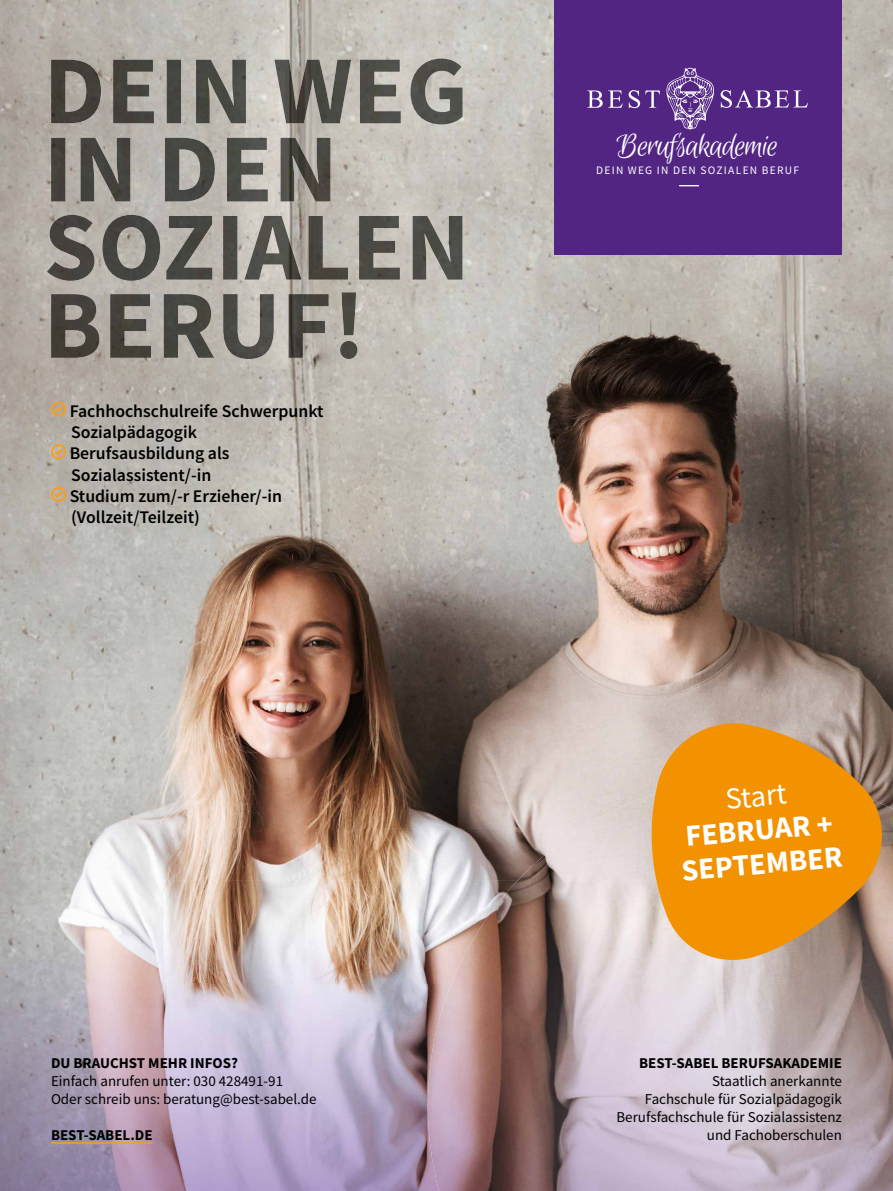
<style>
.page{position:relative;width:893px;height:1191px;background:#fff}
.page>*{position:absolute;margin:0;border:0;box-sizing:border-box;transform-origin:0 0}
.t1{font:34.8px "Euphoria Script";letter-spacing:-.03em;color:#fff}
.t2{font:700 30.3px/33.8px "Source Sans Pro";color:#fff}
.t3{font:30.3px "Source Sans Pro";color:#fff}
.t4{font:600 17.85px/21.3px "Source Sans Pro";color:#000}
.t5{font:15px/18px "Source Sans Pro";color:#000}
.t6{font:700 15px "Source Sans Pro";color:#000}
.t7{font:11.4px "Source Sans Pro";letter-spacing:.1em;color:#fff}
</style>
<div class="page">
<img style="left:105px;top:0;width:788px;height:621px">
<img style="left:0;top:0;width:105px;height:1191px">
<img style="left:631px;top:621px;width:262px;height:180px">
<img style="left:105px;top:621px;width:526px;height:207px">
<img style="left:105px;top:828px;width:426px;height:52px">
<img style="left:105px;top:880px;width:374px;height:103px">
<img style="left:105px;top:983px;width:323px;height:208px">
<img style="left:634px;top:778px;width:259px;height:413px">
<img style="left:531px;top:801px;width:104px;height:390px">
<img style="left:479px;top:867px;width:52px;height:324px">
<img style="left:428px;top:929px;width:51px;height:262px">
<svg style="left:51px;top:401px;width:15px;height:16px"></svg>
<svg style="left:51px;top:444px;width:15px;height:15px"></svg>
<svg style="left:51px;top:487px;width:15px;height:15px"></svg>
<img style="left:51px;top:292px;width:306px;height:67px">
<img style="left:47px;top:215px;width:415px;height:66px">
<img style="left:51px;top:138px;width:279px;height:63px">
<img style="left:51px;top:58px;width:412px;height:66px">
<hr style="left:51px;top:1142px;width:102px;height:1px;background:#f59e24">
<div style="left:554px;top:0;width:288px;height:254px;background:#522583"></div>
<svg style="left:679px;top:185px;width:20px;height:1px"></svg>
<svg style="left:587px;top:68px;width:221px;height:62px"></svg>
<svg style="left:641px;top:720px;width:249px;height:245px;background:#de9631"></svg>
<p class="t4" style="left:70px;top:400px;width:255px">Fachhochschulreife Schwerpunkt<br>Sozialpädagogik<br>Berufsausbildung als<br>Sozialassistent/-in<br>Studium zum/-r Erzieher/-in (Vollzeit/Teilzeit)</p>
<p class="t6" style="left:51px;top:1052px;width:188px">DU BRAUCHST MEHR INFOS?</p>
<p class="t5" style="left:51px;top:1071px;width:267px">Einfach anrufen unter: 030 428491-91<br>Oder schreib uns: beratung@best-sabel.de</p>
<p class="t6" style="left:51px;top:1124px;width:103px">BEST-SABEL.DE</p>
<h1 class="t1" style="left:617px;top:127px;width:163px">Berufsakademie</h1>
<p class="t7" style="left:596px;top:163px;width:204px">DEIN WEG IN DEN SOZIALEN BERUF</p>
<h2 class="t3" style="left:724px;top:779px;width:63px;rotate:-5deg">Start</h2>
<h2 class="t2" style="left:677px;top:819px;width:163px;rotate:-5deg">FEBRUAR +<br>SEPTEMBER</h2>
<p class="t6" style="left:639px;top:1052px;width:204px">BEST-SABEL BERUFSAKADEMIE</p>
<p class="t5" style="left:616px;top:1071px;width:227px;text-align:right">Staatlich anerkannte<br>Fachschule für Sozialpädagogik<br>Berufsfachschule für Sozialassistenz und Fachoberschulen</p>
</div>
